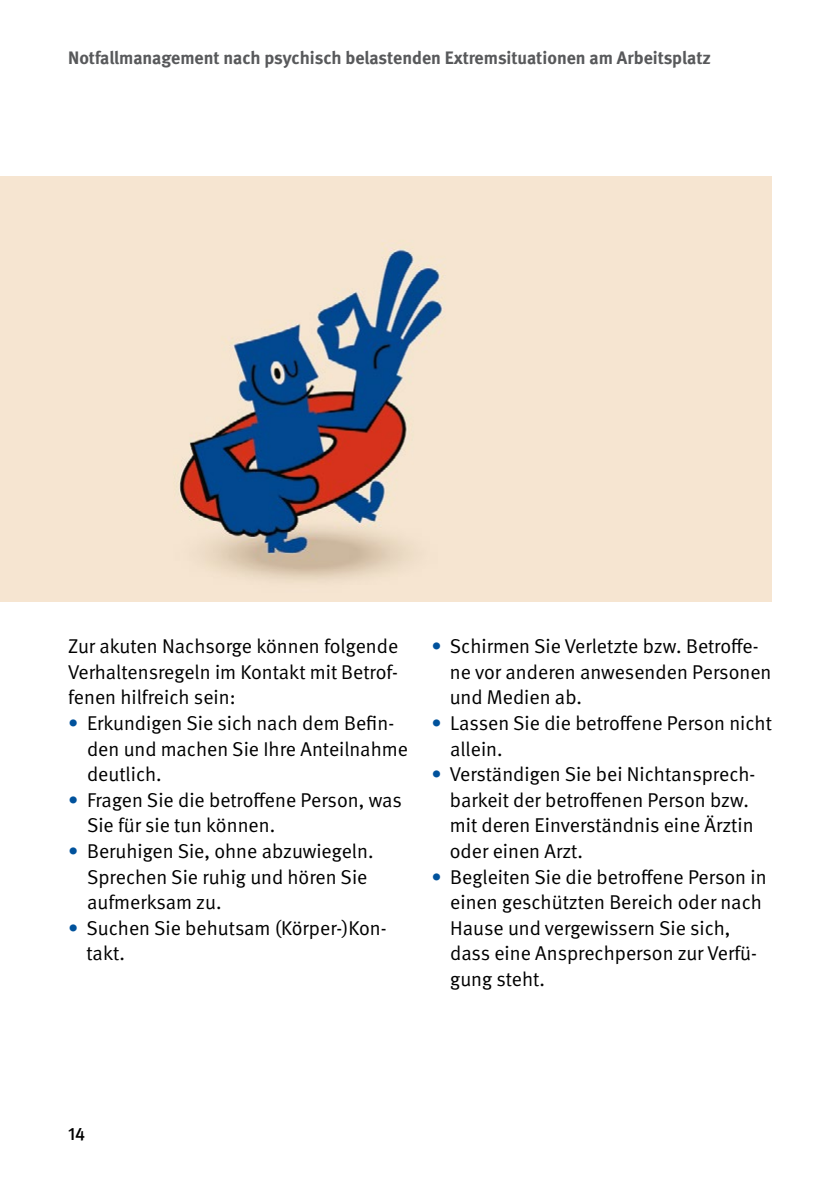
<style>
.page{position:relative;width:840px;height:1191px;background:#fff}
.page>*{position:absolute;margin:0;border:0;box-sizing:border-box;transform-origin:0 0}
.t1{font:20px/25.6px "DGUV Meta";color:#000}
.t2{font:700 18px "DGUV Meta";color:#58595b}
.t3{font:500 18px "DGUV Meta";color:#000}
.s1{color:#00529c}
</style>
<div class="page">
<img style="left:0;top:176px;width:771px;height:426px">
<p class="t2" style="left:68px;top:47px;width:644px">Notfallmanagement nach psychisch belastenden Extremsituationen am Arbeitsplatz</p>
<p class="t1" style="left:68px;top:634px;width:331px;text-align:justify">Zur akuten Nachsorge können folgende Verhaltensregeln im Kontakt mit Betrof&shy;fenen hilfreich sein:</p>
<p class="t1" style="left:87px;top:710px;width:322px;text-indent:-19px"><span class="s1">•</span> Erkundigen Sie sich nach dem Befin&shy;den und machen Sie Ihre Anteilnahme deutlich.</p>
<p class="t1" style="left:87px;top:787px;width:316px;text-indent:-19px"><span class="s1">•</span> Fragen Sie die betroffene Person, was<br>Sie für sie tun können.</p>
<p class="t1" style="left:87px;top:838px;width:288px;text-indent:-19px"><span class="s1">•</span> Beruhigen Sie, ohne abzuwiegeln.<br>Sprechen Sie ruhig und hören Sie aufmerksam zu.</p>
<p class="t1" style="left:87px;top:915px;width:301px;text-indent:-18px"><span class="s1">•</span> Suchen Sie behutsam (Körper-)Kon&shy;takt.</p>
<p class="t1" style="left:449px;top:634px;width:323px;text-indent:-18px"><span class="s1">•</span> Schirmen Sie Verletzte bzw. Betroffe&shy;ne vor anderen anwesenden Personen und Medien ab.</p>
<p class="t1" style="left:450px;top:710px;width:323px;text-indent:-19px"><span class="s1">•</span> Lassen Sie die betroffene Person nicht allein.</p>
<p class="t1" style="left:449px;top:762px;width:307px;text-indent:-18px"><span class="s1">•</span> Verständigen Sie bei Nichtansprech&shy;barkeit der betroffenen Person bzw. mit deren Einverständnis eine Ärztin oder einen Arzt.</p>
<p class="t1" style="left:450px;top:864px;width:318px;text-indent:-19px"><span class="s1">•</span> Begleiten Sie die betroffene Person in einen geschützten Bereich oder nach<br>Hause und vergewissern Sie sich, dass eine Ansprechperson zur Verfü&shy;gung steht.</p>
<p class="t3" style="left:68px;top:1123px;width:19px">14</p>
</div>
